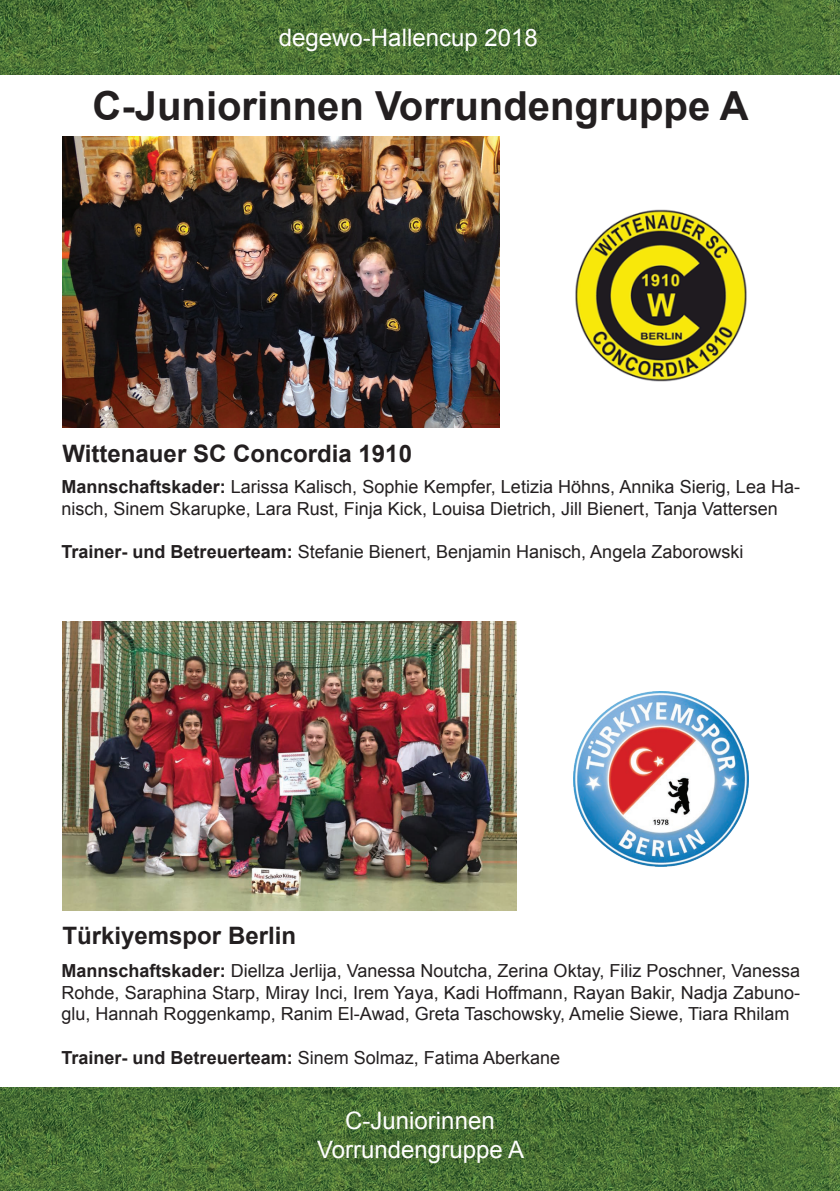
<style>
.page{position:relative;width:840px;height:1191px;background:#fff}
.page>*{position:absolute;margin:0;border:0;box-sizing:border-box;transform-origin:0 0}
.t1{font:700 40px "Arial";color:#231f20}
.t2{font:24px/28.8px "Arial";color:#fff;text-align:center}
.t3{font:700 24px "Arial";color:#231f20}
.t4{font:18px/21.6px "Arial";color:#231f20}
.s1{font-weight:700}
</style>
<div class="page">
<img style="left:0;top:0;width:839px;height:74px">
<img style="left:0;top:1088px;width:839px;height:103px">
<img style="left:62px;top:621px;width:454px;height:289px">
<img style="left:62px;top:137px;width:437px;height:290px">
<img style="left:573px;top:691px;width:175px;height:175px">
<img style="left:575px;top:209px;width:172px;height:173px">
<h2 class="t2" style="left:279px;top:23px;width:260px">degewo-Hallencup 2018</h2>
<h1 class="t1" style="left:93px;top:79px;width:657px">C-Juniorinnen Vorrundengruppe A</h1>
<h2 class="t3" style="left:62px;top:437px;width:351px">Wittenauer SC Concordia 1910</h2>
<p class="t4" style="left:61px;top:476px;width:739px"><span class="s1">Mannschaftskader:</span> Larissa Kalisch, Sophie Kempfer, Letizia Höhns, Annika Sierig, Lea Ha&shy;nisch, Sinem Skarupke, Lara Rust, Finja Kick, Louisa Dietrich, Jill Bienert, Tanja Vattersen</p>
<p class="t4" style="left:61px;top:541px;width:683px"><span class="s1">Trainer- und Betreuerteam:</span> Stefanie Bienert, Benjamin Hanisch, Angela Zaborowski</p>
<h2 class="t3" style="left:62px;top:919px;width:235px">Türkiyemspor Berlin</h2>
<p class="t4" style="left:61px;top:960px;width:739px;text-align:justify"><span class="s1">Mannschaftskader:</span> Diellza Jerlija, Vanessa Noutcha, Zerina Oktay, Filiz Poschner, Vanessa Rohde, Saraphina Starp, Miray Inci, Irem Yaya, Kadi Hoffmann, Rayan Bakir, Nadja Zabuno&shy;glu, Hannah Roggenkamp, Ranim El-Awad, Greta Taschowsky, Amelie Siewe, Tiara Rhilam</p>
<p class="t4" style="left:61px;top:1046px;width:500px"><span class="s1">Trainer- und Betreuerteam:</span> Sinem Solmaz, Fatima Aberkane</p>
<h2 class="t2" style="left:317px;top:1106px;width:208px">C-Juniorinnen<br>Vorrundengruppe A</h2>
</div>
